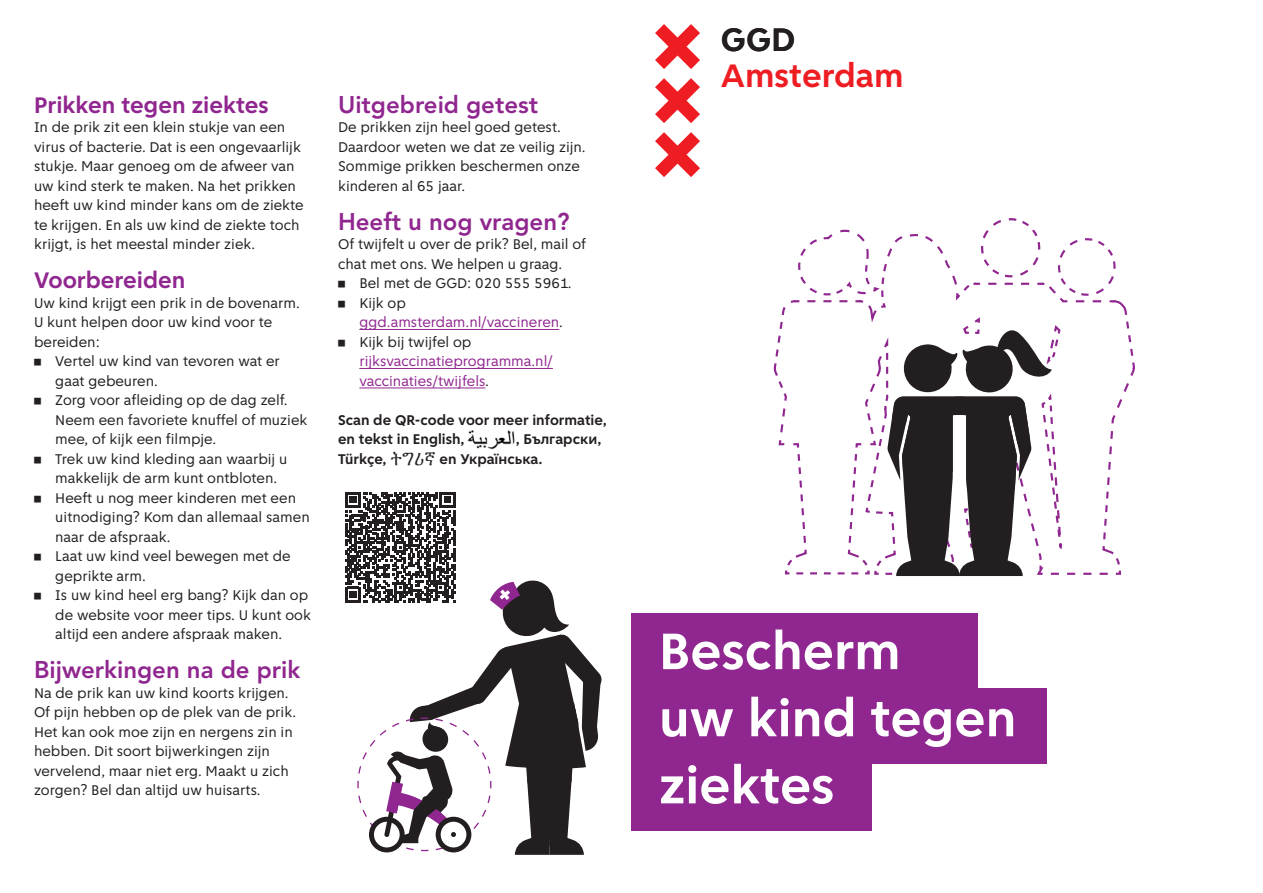
<style>
.page{position:relative;width:1263px;height:893px;background:#fff}
.page>*{position:absolute;margin:0;border:0;box-sizing:border-box;transform-origin:0 0}
.Grote_kop_25{font:700 54.6px/67.1px "Amsterdam Sans";color:#fff}
.t1{font:700 34.65px/36px "Amsterdam Sans";color:#ee1d23}
.plat_roman{font:800 24px "Avenir LT Std";color:#90268f}
.plat_roman-2{font:700 24px "Amsterdam Sans";color:#90268f}
.plat_roman-3{font:15px/19.5px "Amsterdam Sans";color:#231f20}
.plat_roman-4{font:15px/19.5px "Amsterdam Sans";color:#90268f}
.plat_roman-5{font:700 15px "Amsterdam Sans";color:#231f20}
.s1{font-family:"ASD Formfont"}
.s2{font-family:"ASD Formfont";color:#231f20}
.s3{color:#231f20}
.s4{font-family:"Kefa";font-weight:400}
</style>
<div class="page">
<img style="left:467px;top:430px;width:48px;height:20px">
<svg style="left:655px;top:132px;width:45px;height:45px"></svg>
<svg style="left:655px;top:24px;width:45px;height:45px"></svg>
<svg style="left:655px;top:78px;width:45px;height:45px"></svg>
<svg style="left:781px;top:234px;width:347px;height:81px"></svg>
<svg style="left:797px;top:229px;width:108px;height:74px"></svg>
<svg style="left:773px;top:315px;width:362px;height:262px"></svg>
<svg style="left:980px;top:218px;width:61px;height:67px"></svg>
<div style="left:631px;top:614px;width:347px;height:75px;background:#90268f"></div>
<div style="left:631px;top:689px;width:416px;height:75px;background:#90268f"></div>
<div style="left:631px;top:756px;width:241px;height:75px;background:#90268f"></div>
<hr style="left:359px;top:329px;width:200px;height:1px;background:#90268f">
<hr style="left:359px;top:368px;width:194px;height:1px;background:#90268f">
<hr style="left:359px;top:388px;width:126px;height:1px;background:#90268f">
<svg style="left:345px;top:492px;width:257px;height:363px"></svg>
<p class="plat_roman-2" style="left:34px;top:91px;width:236px">Prikken tegen ziektes</p>
<p class="plat_roman-3" style="left:34px;top:117px;width:271px">In de prik zit een klein stukje van een virus of bacterie. Dat is een ongevaarlijk stukje. Maar genoeg om de afweer van uw kind sterk te maken. Na het prikken heeft uw kind minder kans om de ziekte te krijgen. En als uw kind de ziekte toch krijgt, is het meestal minder ziek.</p>
<p class="plat_roman-2" style="left:34px;top:266px;width:153px">Voorbereiden</p>
<p class="plat_roman-3" style="left:34px;top:293px;width:267px">Uw kind krijgt een prik in de bovenarm.</p>
<p class="plat_roman-3" style="left:34px;top:312px;width:240px">U kunt helpen door uw kind voor te bereiden:</p>
<p class="plat_roman-3" style="left:55px;top:351px;width:226px;text-indent:-21px"><span class="s1">•</span> Vertel uw kind van tevoren wat er gaat gebeuren.</p>
<p class="plat_roman-3" style="left:55px;top:390px;width:254px;text-indent:-21px"><span class="s1">•</span> Zorg voor afleiding op de dag zelf.<br>Neem een favoriete knuffel of muziek mee, of kijk een filmpje.</p>
<p class="plat_roman-3" style="left:55px;top:449px;width:234px;text-indent:-21px"><span class="s1">•</span> Trek uw kind kleding aan waarbij u makkelijk de arm kunt ontbloten.</p>
<p class="plat_roman-3" style="left:55px;top:488px;width:256px;text-indent:-21px"><span class="s1">•</span> Heeft u nog meer kinderen met een uitnodiging? Kom dan allemaal samen naar de afspraak.</p>
<p class="plat_roman-3" style="left:55px;top:546px;width:237px;text-indent:-21px"><span class="s1">•</span> Laat uw kind veel bewegen met de geprikte arm.</p>
<p class="plat_roman-3" style="left:55px;top:585px;width:257px;text-indent:-21px"><span class="s1">•</span> Is uw kind heel erg bang? Kijk dan op de website voor meer tips. U kunt ook altijd een andere afspraak maken.</p>
<p class="plat_roman" style="left:34px;top:655px;width:268px">Bijwerkingen na de prik</p>
<p class="plat_roman-3" style="left:34px;top:683px;width:264px">Na de prik kan uw kind koorts krijgen.<br>Of pijn hebben op de plek van de prik.<br>Het kan ook moe zijn en nergens zin in hebben. Dit soort bijwerkingen zijn vervelend, maar niet erg. Maakt u zich zorgen? Bel dan altijd uw huisarts.</p>
<p class="plat_roman" style="left:338px;top:90px;width:202px">Uitgebreid getest</p>
<p class="plat_roman-3" style="left:338px;top:117px;width:249px">De prikken zijn heel goed getest.<br>Daardoor weten we dat ze veilig zijn.<br>Sommige prikken beschermen onze kinderen al 65 jaar.</p>
<p class="plat_roman" style="left:338px;top:207px;width:233px">Heeft u nog vragen?</p>
<p class="plat_roman-3" style="left:338px;top:234px;width:250px">Of twijfelt u over de prik? Bel, mail of chat met ons. We helpen u graag.</p>
<p class="plat_roman-3" style="left:338px;top:273px;width:235px"><span class="s1">•</span> Bel met de GGD: 020 555 5961.</p>
<p class="plat_roman-4" style="left:359px;top:293px;width:205px;text-indent:-21px"><span class="s2">•</span> <span class="s3">Kijk op </span>ggd.amsterdam.nl/vaccineren<span class="s3">.</span></p>
<p class="plat_roman-4" style="left:359px;top:332px;width:195px;text-indent:-21px"><span class="s2">•</span> <span class="s3">Kijk bij twijfel op </span>rijksvaccinatieprogramma.nl/ vaccinaties/twijfels<span class="s3">.</span></p>
<p class="plat_roman-5" style="left:338px;top:411px;width:270px">Scan de QR-code voor meer informatie,</p>
<p class="plat_roman-5" style="left:338px;top:430px;width:128px">en tekst in English,</p>
<p class="plat_roman-5" style="left:516px;top:430px;width:87px">, Български,</p>
<p class="plat_roman-5" style="left:338px;top:450px;width:206px">Türkçe, <span class="s4">ትግሪኛ</span> en Українська.</p>
<p class="t1" style="left:721px;top:22px;width:184px"><span class="s3">GGD<br></span>Amsterdam</p>
<h1 class="Grote_kop_25" style="left:659px;top:618px;width:359px">Bescherm<br>uw kind tegen ziektes</h1>
</div>
